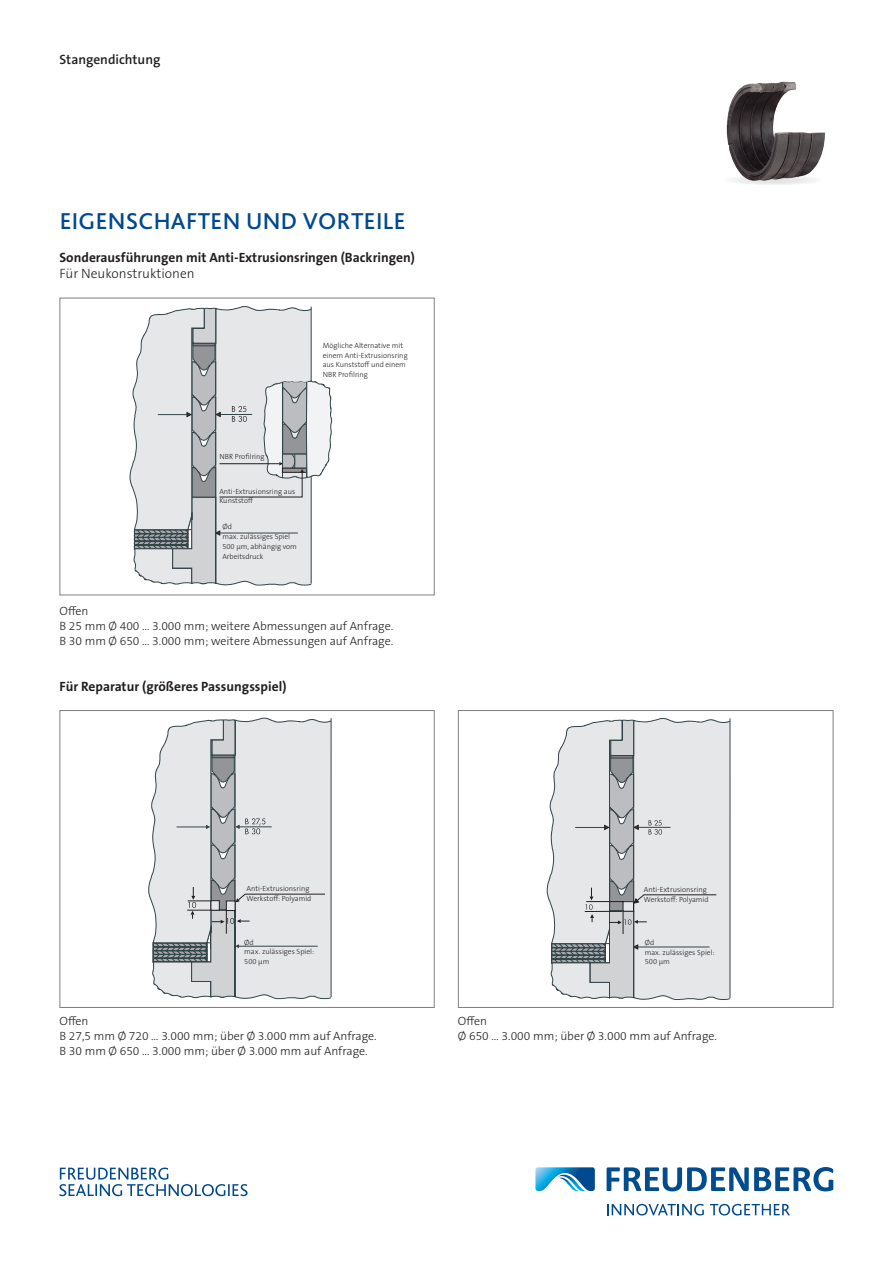
<style>
.page{position:relative;width:893px;height:1263px;background:#fff}
.page>*{position:absolute;margin:0;border:0;box-sizing:border-box;transform-origin:0 0}
.Subhead_Caps_blue{font:500 24px "Bliss Pro";letter-spacing:.015em;color:#01498e}
.Copy_Subhead_DE{font:700 13.5px "The Sans B W7";color:#231f20}
.Copy_DE{font:300 13.5px "The Sans B W3";color:#231f20}
.Chapter{font:600 13.5px "The Sans B W6";color:#231f20}
.image_DE{font:300 12px "The Sans B W3";color:#231f20}
.image_DE-2{font:300 7.5px/9.8px "The Sans B W3";color:#231f20}
</style>
<div class="page">
<svg style="left:607px;top:1167px;width:226px;height:24px"></svg>
<svg style="left:535px;top:1167px;width:60px;height:24px"></svg>
<svg style="left:607px;top:1204px;width:97px;height:11px"></svg>
<svg style="left:710px;top:1204px;width:80px;height:11px"></svg>
<svg style="left:59px;top:1167px;width:189px;height:29px"></svg>
<svg style="left:130px;top:306px;width:202px;height:280px"></svg>
<div style="left:60px;top:298px;width:375px;height:297px;border:1px solid #7e8083"></div>
<hr style="left:730px;top:718px;width:1px;height:280px;background:#34454a">
<svg style="left:547px;top:718px;width:183px;height:282px"></svg>
<div style="left:458px;top:710px;width:375px;height:298px;border:1px solid #7e8083"></div>
<hr style="left:331px;top:718px;width:1px;height:279px;background:#34454a">
<svg style="left:149px;top:718px;width:182px;height:281px"></svg>
<div style="left:60px;top:710px;width:375px;height:298px;border:1px solid #7e8083"></div>
<img style="left:726px;top:81px;width:100px;height:104px">
<p class="Chapter" style="left:60px;top:51px;width:102px">Stangendichtung</p>
<p class="Subhead_Caps_blue" style="left:60px;top:206px;width:347px">EIGENSCHAFTEN UND VORTEILE</p>
<p class="Copy_Subhead_DE" style="left:60px;top:249px;width:357px">Sonderausführungen mit Anti-Extrusionsringen (Backringen)</p>
<p class="Copy_DE" style="left:60px;top:265px;width:137px">Für Neukonstruktionen</p>
<p class="image_DE-2" style="left:323px;top:341px;width:86px">Mögliche Alternative mit einem Anti-Extrusionsring aus Kunststoff und einem<br>NBR Profilring</p>
<p class="image_DE-2" style="left:219px;top:452px;width:47px">NBR Profilring</p>
<p class="image_DE-2" style="left:219px;top:486px;width:77px">Anti-Extrusionsring aus<br>Kunststoff</p>
<p class="image_DE-2" style="left:222px;top:522px;width:11px">Ød</p>
<p class="image_DE-2" style="left:222px;top:532px;width:76px">max. zulässiges Spiel<br>500 µm, abhängig vom<br>Arbeitsdruck</p>
<p class="image_DE" style="left:60px;top:603px;width:31px">Offen</p>
<p class="image_DE" style="left:60px;top:618px;width:335px">B 25 mm Ø 400 … 3.000 mm; weitere Abmessungen auf Anfrage.</p>
<p class="image_DE" style="left:60px;top:633px;width:335px">B 30 mm Ø 650 … 3.000 mm; weitere Abmessungen auf Anfrage.</p>
<p class="Copy_Subhead_DE" style="left:60px;top:678px;width:228px">Für Reparatur (größeres Passungsspiel)</p>
<p class="image_DE-2" style="left:247px;top:884px;width:64px">Anti-Extrusionsring</p>
<p class="image_DE-2" style="left:247px;top:894px;width:66px">Werkstoff: Polyamid</p>
<p class="image_DE-2" style="left:644px;top:884px;width:64px">Anti-Extrusionsring</p>
<p class="image_DE-2" style="left:644px;top:894px;width:66px">Werkstoff: Polyamid</p>
<p class="image_DE-2" style="left:244px;top:937px;width:11px">Ød</p>
<p class="image_DE-2" style="left:244px;top:947px;width:71px">max. zulässiges Spiel:<br>500 µm</p>
<p class="image_DE-2" style="left:645px;top:937px;width:11px">Ød</p>
<p class="image_DE-2" style="left:645px;top:947px;width:71px">max. zulässiges Spiel:<br>500 µm</p>
<p class="image_DE" style="left:60px;top:1013px;width:31px">Offen</p>
<p class="image_DE" style="left:60px;top:1028px;width:319px">B 27,5 mm Ø 720 … 3.000 mm; über Ø 3.000 mm auf Anfrage.</p>
<p class="image_DE" style="left:60px;top:1043px;width:310px">B 30 mm Ø 650 … 3.000 mm; über Ø 3.000 mm auf Anfrage.</p>
<p class="image_DE" style="left:458px;top:1013px;width:31px">Offen</p>
<p class="image_DE" style="left:458px;top:1028px;width:261px">Ø 650 … 3.000 mm; über Ø 3.000 mm auf Anfrage.</p>
</div>
